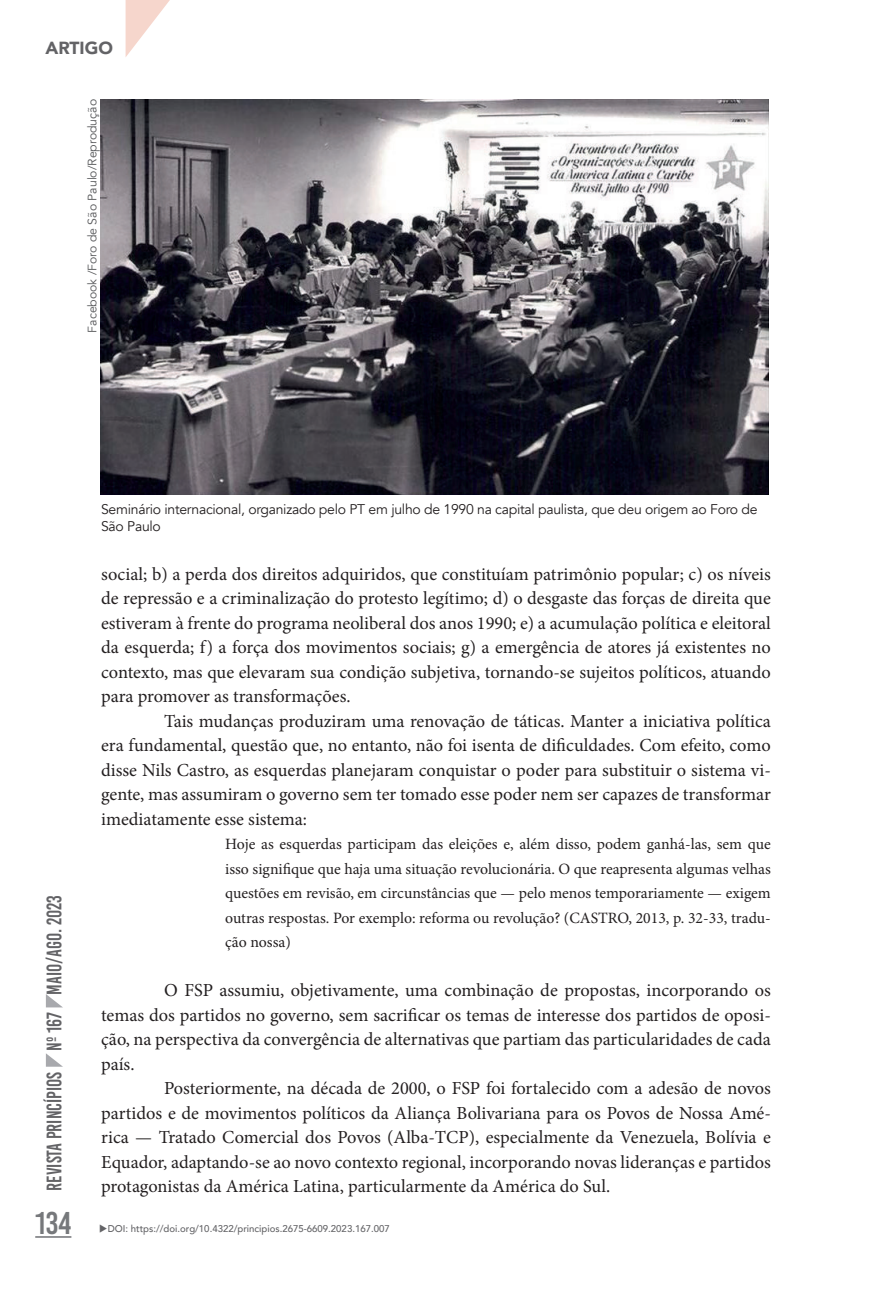
<style>
.page{position:relative;width:893px;height:1290px;background:#fff}
.page>*{position:absolute;margin:0;border:0;box-sizing:border-box;transform-origin:0 0}
.t1{font:31.5px "Bebas Kai";color:#76787b}
.t2{font:21px "Bebas Kai";color:#636366;scale:.9 1}
.t3{font:18.38px/24.5px "Minion Pro";color:#231f20;text-align:justify}
.t4{font:900 17.5px "Avenir";color:#636366}
.t5{font:15.75px/24.5px "Minion Pro";color:#231f20;text-align:justify}
.t6{font:14px/17.5px "Avenir";letter-spacing:-.02em;color:#231f20}
.t7{font:12.25px "Avenir";color:#57585a}
.t8{font:500 9.8px "Avenir";color:#636366}
</style>
<div class="page">
<hr style="left:35px;top:1236px;width:36px;height:2px;background:#76787b">
<svg style="left:46px;top:1053px;width:17px;height:14px"></svg>
<svg style="left:46px;top:994px;width:16px;height:13px"></svg>
<svg style="left:126px;top:0;width:44px;height:57px"></svg>
<img style="left:100px;top:99px;width:669px;height:396px">
<p class="t4" style="left:45px;top:33px;width:69px">ARTIGO</p>
<p class="t7" style="left:85px;top:333px;width:235px;rotate:-90deg">Facebook /Foro de São Paulo/Reprodução</p>
<p class="t2" style="left:43px;top:1191px;width:330px;rotate:-90deg">Revista Princípios nº 167 MAIO/AGO. 2023</p>
<h1 class="t1" style="left:35px;top:1206px;width:38px">134</h1>
<p class="t6" style="left:101px;top:500px;width:658px">Seminário internacional, organizado pelo PT em julho de 1990 na capital paulista, que deu origem ao Foro de<br>São Paulo</p>
<p class="t3" style="left:101px;top:562px;width:671px">social; b) a perda dos direitos adquiridos, que constituíam patrimônio popular; c) os níveis de repressão e a criminalização do protesto legítimo; d) o desgaste das forças de direita que estiveram à frente do programa neoliberal dos anos 1990; e) a acumulação política e eleitoral da esquerda; f) a força dos movimentos sociais; g) a emergência de atores já existentes no contexto, mas que elevaram sua condição subjetiva, tornando-se sujeitos políticos, atuando para promover as transformações.</p>
<p class="t3" style="left:101px;top:709px;width:671px;text-indent:63px">Tais mudanças produziram uma renovação de táticas. Manter a iniciativa política era fundamental, questão que, no entanto, não foi isenta de dificuldades. Com efeito, como disse Nils Castro, as esquerdas planejaram conquistar o poder para substituir o sistema vi&shy;gente, mas assumiram o governo sem ter tomado esse poder nem ser capazes de transformar imediatamente esse sistema:</p>
<p class="t5" style="left:225px;top:832px;width:547px">Hoje as esquerdas participam das eleições e, além disso, podem ganhá-las, sem que isso signifique que haja uma situação revolucionária. O que reapresenta algumas velhas questões em revisão, em circunstâncias que — pelo menos temporariamente — exigem outras respostas. Por exemplo: reforma ou revolução? (CASTRO, 2013, p. 32-33, tradu&shy;ção nossa)</p>
<p class="t3" style="left:101px;top:978px;width:671px;text-indent:63px">O FSP assumiu, objetivamente, uma combinação de propostas, incorporando os temas dos partidos no governo, sem sacrificar os temas de interesse dos partidos de oposi&shy;ção, na perspectiva da convergência de alternativas que partiam das particularidades de cada país.</p>
<p class="t3" style="left:101px;top:1076px;width:671px;text-indent:63px">Posteriormente, na década de 2000, o FSP foi fortalecido com a adesão de novos partidos e de movimentos políticos da Aliança Bolivariana para os Povos de Nossa Amé&shy;rica — Tratado Comercial dos Povos (Alba-TCP), especialmente da Venezuela, Bolívia e Equador, adaptando-se ao novo contexto regional, incorporando novas lideranças e partidos protagonistas da América Latina, particularmente da América do Sul.</p>
<p class="t8" style="left:99px;top:1220px;width:292px">◆DOI: https://doi.org/10.4322/principios.2675-6609.2023.167.007</p>
</div>
